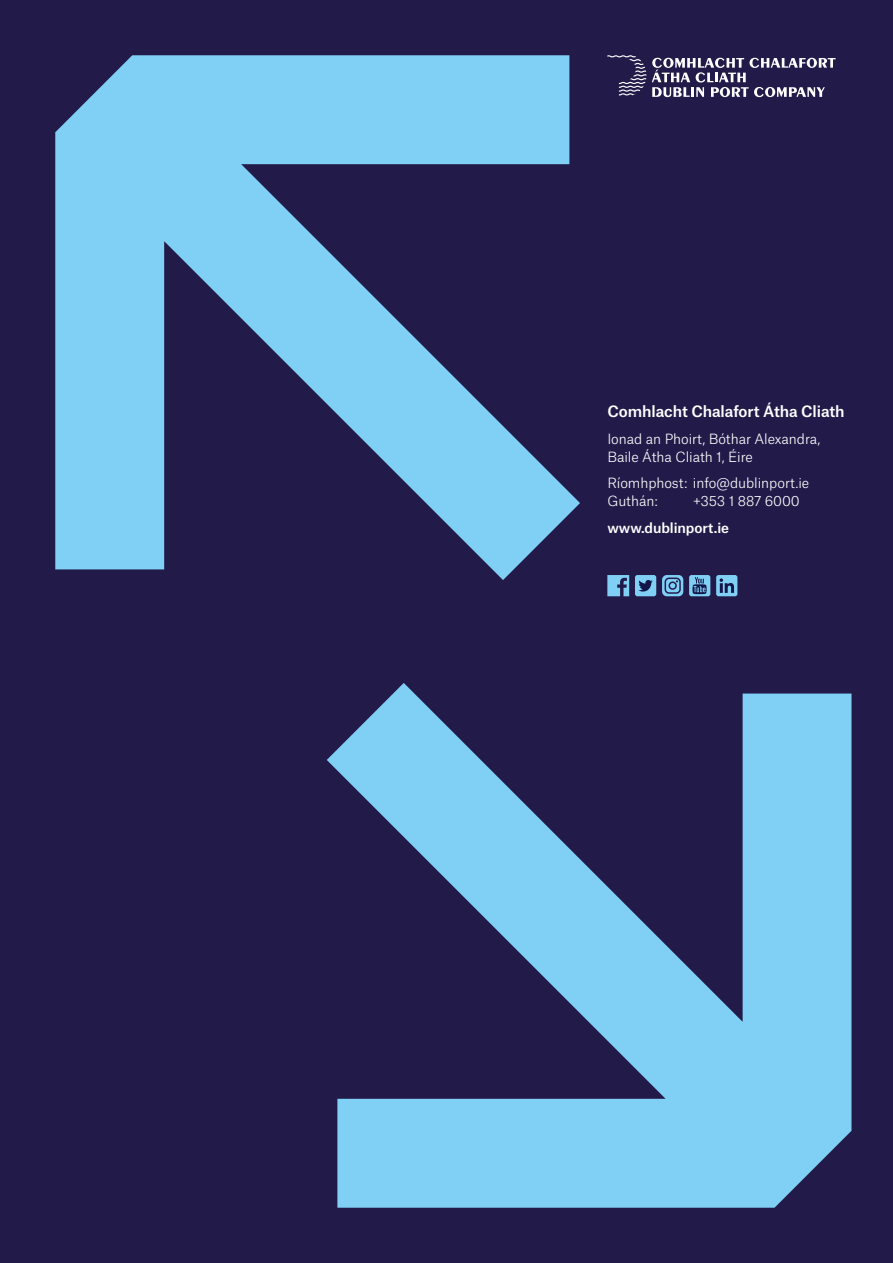
<style>
.page{position:relative;width:893px;height:1263px;background:#221b4a}
.page>*{position:absolute;margin:0;border:0;box-sizing:border-box;transform-origin:0 0}
.t1{font:500 15px "Atlas Grotesk";letter-spacing:-.005em;color:#fff}
.t2{font:300 13.5px/18px "Atlas Grotesk";letter-spacing:-.005em;color:#fff}
.t3{font:500 13.5px "Atlas Grotesk";letter-spacing:-.005em;color:#fff}
</style>
<div class="page">
<svg style="left:652px;top:58px;width:184px;height:39px"></svg>
<svg style="left:607px;top:55px;width:39px;height:40px"></svg>
<div style="left:716px;top:575px;width:21px;height:21px;background:#80cff5;border-radius:2px"></div>
<svg style="left:720px;top:578px;width:14px;height:15px"></svg>
<div style="left:635px;top:575px;width:21px;height:21px;background:#80cff5;border-radius:2px"></div>
<svg style="left:638px;top:580px;width:15px;height:11px"></svg>
<div style="left:689px;top:575px;width:21px;height:21px;background:#80cff5;border-radius:2px"></div>
<svg style="left:692px;top:577px;width:15px;height:17px"></svg>
<svg style="left:662px;top:575px;width:21px;height:21px"></svg>
<svg style="left:607px;top:575px;width:22px;height:21px"></svg>
<svg style="left:327px;top:683px;width:524px;height:525px;fill:#80cff5"></svg>
<svg style="left:55px;top:55px;width:525px;height:525px;fill:#80cff5"></svg>
<p class="t1" style="left:607px;top:399px;width:239px">Comhlacht Chalafort Átha Cliath</p>
<p class="t2" style="left:607px;top:428px;width:215px">Ionad an Phoirt, Bóthar Alexandra,<br>Baile Átha Cliath 1, Éire</p>
<p class="t2" style="left:607px;top:473px;width:203px">Ríomhphost: info@dublinport.ie<br>Guthán:</p>
<p class="t2" style="left:693px;top:491px;width:108px">+353 1 887 6000</p>
<p class="t3" style="left:607px;top:517px;width:123px">www.dublinport.ie</p>
</div>
